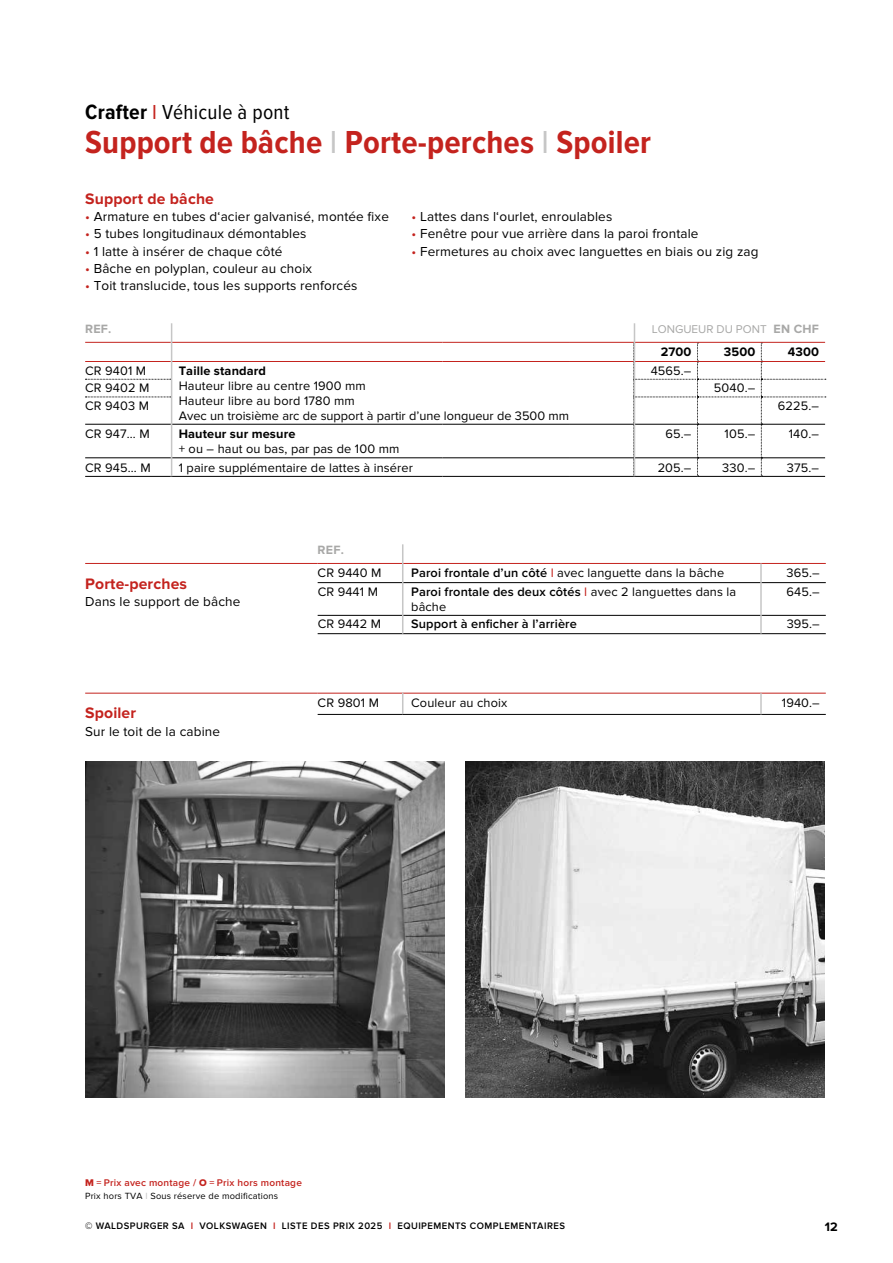
<style>
.page{position:relative;width:893px;height:1263px;background:#fff}
.page>*{position:absolute;margin:0;border:0;box-sizing:border-box;transform-origin:0 0}
.t1{font:700 33px "Proxima Nova Cond";letter-spacing:.005em;color:#c4231e}
.t2{font:21px "Proxima Nova Cond";letter-spacing:.01em;color:#000}
.t3{font:700 15.75px "Proxima Nova";letter-spacing:.01em;color:#c4231e}
.t4{font:13.5px "Proxima Nova";letter-spacing:.01em;color:#000}
.t5{font:12.75px/15px "Proxima Nova";letter-spacing:.01em;color:#000}
.t6{font:700 12.75px "Proxima Nova";letter-spacing:.01em;color:#000}
.t7{font:600 12.75px "Proxima Nova";letter-spacing:.01em;color:#000}
.t8{font:700 12.45px "Proxima Nova";letter-spacing:.02em;color:#a8a8a7}
.t9{font:11.7px "Proxima Nova";color:#a8a8a7}
.t10{font:600 10.05px "Proxima Nova";letter-spacing:.02em;color:#c4231e}
.t11{font:600 9.75px "Proxima Nova";letter-spacing:.05em;color:#000}
.t12{font:9.3px "Proxima Nova";letter-spacing:.02em;color:#000}
.s1{font-weight:700;font-size:21.45px}
.s2{color:#c4231e}
.s3{font-weight:400;color:#c6c6c6}
.s4{font-weight:700;font-size:12.45px}
.s5{font-weight:600}
.s6{font-family:"Proxima Nova Extrabld";font-weight:400}
.s7{color:#c6c6c6}
</style>
<div class="page">
<hr style="left:318px;top:633px;width:85px;height:1px;background:#000">
<hr style="left:403px;top:633px;width:359px;height:1px;background:#000">
<hr style="left:762px;top:633px;width:64px;height:1px;background:#000">
<hr style="left:318px;top:582px;width:85px;height:1px;background:#000">
<hr style="left:403px;top:582px;width:359px;height:1px;background:#000">
<hr style="left:762px;top:582px;width:64px;height:1px;background:#000">
<hr style="left:318px;top:615px;width:85px;height:1px;background:#000">
<hr style="left:403px;top:615px;width:359px;height:1px;background:#000">
<hr style="left:762px;top:615px;width:64px;height:1px;background:#000">
<hr style="left:85px;top:563px;width:233px;height:1px;background:#c4231e">
<hr style="left:318px;top:563px;width:85px;height:1px;background:#c4231e">
<hr style="left:403px;top:563px;width:359px;height:1px;background:#c4231e">
<hr style="left:762px;top:563px;width:64px;height:1px;background:#c4231e">
<hr style="left:402px;top:544px;width:1px;height:90px;background:#c6c6c6">
<hr style="left:760px;top:563px;width:2px;height:71px;background:#c6c6c6">
<svg style="left:85px;top:379px;width:86px;height:1px"></svg>
<svg style="left:85px;top:397px;width:86px;height:1px"></svg>
<svg style="left:633px;top:343px;width:193px;height:134px"></svg>
<hr style="left:85px;top:424px;width:85px;height:1px;background:#000">
<hr style="left:170px;top:424px;width:272px;height:1px;background:#000">
<hr style="left:442px;top:424px;width:128px;height:1px;background:#000">
<hr style="left:570px;top:424px;width:64px;height:1px;background:#000">
<hr style="left:634px;top:424px;width:63px;height:1px;background:#000">
<hr style="left:697px;top:424px;width:64px;height:1px;background:#000">
<hr style="left:761px;top:424px;width:64px;height:1px;background:#000">
<hr style="left:85px;top:458px;width:85px;height:1px;background:#000">
<hr style="left:170px;top:458px;width:272px;height:1px;background:#000">
<hr style="left:442px;top:458px;width:128px;height:1px;background:#000">
<hr style="left:570px;top:458px;width:64px;height:1px;background:#000">
<hr style="left:634px;top:458px;width:63px;height:1px;background:#000">
<hr style="left:697px;top:458px;width:64px;height:1px;background:#000">
<hr style="left:761px;top:458px;width:64px;height:1px;background:#000">
<hr style="left:85px;top:476px;width:85px;height:1px;background:#000">
<hr style="left:170px;top:476px;width:272px;height:1px;background:#000">
<hr style="left:442px;top:476px;width:128px;height:1px;background:#000">
<hr style="left:570px;top:476px;width:64px;height:1px;background:#000">
<hr style="left:634px;top:476px;width:63px;height:1px;background:#000">
<hr style="left:697px;top:476px;width:64px;height:1px;background:#000">
<hr style="left:761px;top:476px;width:64px;height:1px;background:#000">
<hr style="left:85px;top:342px;width:85px;height:1px;background:#c4231e">
<hr style="left:170px;top:342px;width:272px;height:1px;background:#c4231e">
<hr style="left:442px;top:342px;width:128px;height:1px;background:#c4231e">
<hr style="left:570px;top:342px;width:64px;height:1px;background:#c4231e">
<hr style="left:634px;top:342px;width:63px;height:1px;background:#c4231e">
<hr style="left:697px;top:342px;width:64px;height:1px;background:#c4231e">
<hr style="left:761px;top:342px;width:64px;height:1px;background:#c4231e">
<hr style="left:85px;top:361px;width:85px;height:1px;background:#c4231e">
<hr style="left:170px;top:361px;width:272px;height:1px;background:#c4231e">
<hr style="left:442px;top:361px;width:128px;height:1px;background:#c4231e">
<hr style="left:570px;top:361px;width:64px;height:1px;background:#c4231e">
<hr style="left:634px;top:361px;width:63px;height:1px;background:#c4231e">
<hr style="left:697px;top:361px;width:64px;height:1px;background:#c4231e">
<hr style="left:761px;top:361px;width:64px;height:1px;background:#c4231e">
<hr style="left:171px;top:323px;width:1px;height:153px;background:#c6c6c6">
<hr style="left:634px;top:323px;width:1px;height:153px;background:#c6c6c6">
<hr style="left:318px;top:714px;width:85px;height:1px;background:#000">
<hr style="left:403px;top:714px;width:359px;height:1px;background:#000">
<hr style="left:762px;top:714px;width:64px;height:1px;background:#000">
<hr style="left:85px;top:693px;width:233px;height:1px;background:#c4231e">
<hr style="left:318px;top:693px;width:85px;height:1px;background:#c4231e">
<hr style="left:403px;top:693px;width:359px;height:1px;background:#c4231e">
<hr style="left:762px;top:693px;width:64px;height:1px;background:#c4231e">
<hr style="left:760px;top:693px;width:2px;height:21px;background:#c6c6c6">
<svg style="left:402px;top:693px;width:1px;height:21px"></svg>
<img style="left:85px;top:761px;width:359px;height:336px">
<img style="left:466px;top:761px;width:359px;height:336px">
<h2 class="t2" style="left:85px;top:100px;width:206px"><span class="s1">Crafter</span> <span class="s2">I</span> Véhicule à pont</h2>
<h1 class="t1" style="left:85px;top:124px;width:567px">Support de bâche <span class="s3">I</span> Porte-perches <span class="s3">I</span> Spoiler</h1>
<p class="t3" style="left:85px;top:189px;width:130px">Support de bâche</p>
<p class="t4" style="left:85px;top:209px;width:305px"><span class="s2">•</span> Armature en tubes d‘acier galvanisé, montée fixe</p>
<p class="t4" style="left:85px;top:226px;width:223px"><span class="s2">•</span> 5 tubes longitudinaux démontables</p>
<p class="t4" style="left:85px;top:243px;width:199px"><span class="s2">•</span> 1 latte à insérer de chaque côté</p>
<p class="t4" style="left:85px;top:261px;width:228px"><span class="s2">•</span> Bâche en polyplan, couleur au choix</p>
<p class="t4" style="left:85px;top:278px;width:274px"><span class="s2">•</span> Toit translucide, tous les supports renforcés</p>
<p class="t4" style="left:412px;top:209px;width:202px"><span class="s2">•</span> Lattes dans l‘ourlet, enroulables</p>
<p class="t4" style="left:412px;top:226px;width:288px"><span class="s2">•</span> Fenêtre pour vue arrière dans la paroi frontale</p>
<p class="t4" style="left:412px;top:243px;width:348px"><span class="s2">•</span> Fermetures au choix avec languettes en biais ou zig zag</p>
<p class="t8" style="left:85px;top:322px;width:28px">REF.</p>
<p class="t9" style="left:652px;top:322px;width:169px">LONGUEUR DU PONT <span class="s4">EN CHF</span></p>
<p class="t6" style="left:661px;top:345px;width:32px">2700</p>
<p class="t6" style="left:724px;top:345px;width:33px">3500</p>
<p class="t6" style="left:788px;top:345px;width:33px">4300</p>
<p class="t5" style="left:85px;top:363px;width:63px">CR 9401 M</p>
<p class="t6" style="left:179px;top:363px;width:89px">Taille standard</p>
<p class="t5" style="left:179px;top:378px;width:392px">Hauteur libre au centre 1900 mm<br>Hauteur libre au bord 1780 mm<br>Avec un troisième arc de support à partir d’une longueur de 3500 mm</p>
<p class="t5" style="left:651px;top:363px;width:42px">4565.–</p>
<p class="t5" style="left:85px;top:381px;width:66px">CR 9402 M</p>
<p class="t5" style="left:714px;top:381px;width:43px">5040.–</p>
<p class="t5" style="left:85px;top:398px;width:65px">CR 9403 M</p>
<p class="t5" style="left:778px;top:398px;width:43px">6225.–</p>
<p class="t5" style="left:85px;top:427px;width:66px">CR 947... M</p>
<p class="t6" style="left:179px;top:426px;width:118px">Hauteur sur mesure</p>
<p class="t5" style="left:179px;top:442px;width:222px">+ ou – haut ou bas, par pas de 100 mm</p>
<p class="t5" style="left:666px;top:427px;width:27px">65.–</p>
<p class="t5" style="left:725px;top:427px;width:32px">105.–</p>
<p class="t5" style="left:789px;top:427px;width:32px">140.–</p>
<p class="t5" style="left:85px;top:460px;width:67px">CR 945... M</p>
<p class="t5" style="left:179px;top:460px;width:236px">1 paire supplémentaire de lattes à insérer</p>
<p class="t5" style="left:658px;top:460px;width:35px">205.–</p>
<p class="t5" style="left:722px;top:460px;width:35px">330.–</p>
<p class="t5" style="left:787px;top:460px;width:34px">375.–</p>
<p class="t3" style="left:85px;top:574px;width:103px">Porte-perches</p>
<p class="t4" style="left:85px;top:594px;width:157px">Dans le support de bâche</p>
<p class="t3" style="left:85px;top:704px;width:52px">Spoiler</p>
<p class="t4" style="left:85px;top:723px;width:136px">Sur le toit de la cabine</p>
<p class="t8" style="left:318px;top:543px;width:28px">REF.</p>
<p class="t5" style="left:318px;top:566px;width:65px">CR 9440 M</p>
<p class="t5" style="left:411px;top:566px;width:315px"><span class="s5">Paroi frontale d’un côté</span> <span class="s2">I</span> avec languette dans la bâche</p>
<p class="t5" style="left:787px;top:566px;width:35px">365.–</p>
<p class="t5" style="left:318px;top:584px;width:62px">CR 9441 M</p>
<p class="t5" style="left:411px;top:584px;width:327px"><span class="s5">Paroi frontale des deux côtés</span> <span class="s2">I</span> avec 2 languettes dans la bâche</p>
<p class="t5" style="left:787px;top:584px;width:35px">645.–</p>
<p class="t5" style="left:318px;top:617px;width:65px">CR 9442 M</p>
<p class="t7" style="left:411px;top:617px;width:167px">Support à enficher à l’arrière</p>
<p class="t5" style="left:787px;top:617px;width:35px">395.–</p>
<p class="t5" style="left:318px;top:696px;width:63px">CR 9801 M</p>
<p class="t5" style="left:411px;top:696px;width:98px">Couleur au choix</p>
<p class="t5" style="left:782px;top:696px;width:39px">1940.–</p>
<p class="t10" style="left:85px;top:1177px;width:218px"><span class="s6">M</span> = Prix avec montage / <span class="s6">O</span> = Prix hors montage</p>
<p class="t12" style="left:85px;top:1190px;width:195px">Prix hors TVA <span class="s7">I</span> Sous réserve de modifications</p>
<p class="t11" style="left:85px;top:1220px;width:481px">© WALDSPURGER SA <span class="s2">I</span> VOLKSWAGEN <span class="s2">I</span> LISTE DES PRIX 2025 <span class="s2">I</span> EQUIPEMENTS COMPLEMENTAIRES</p>
<p class="t6" style="left:825px;top:1219px;width:14px">12</p>
</div>
